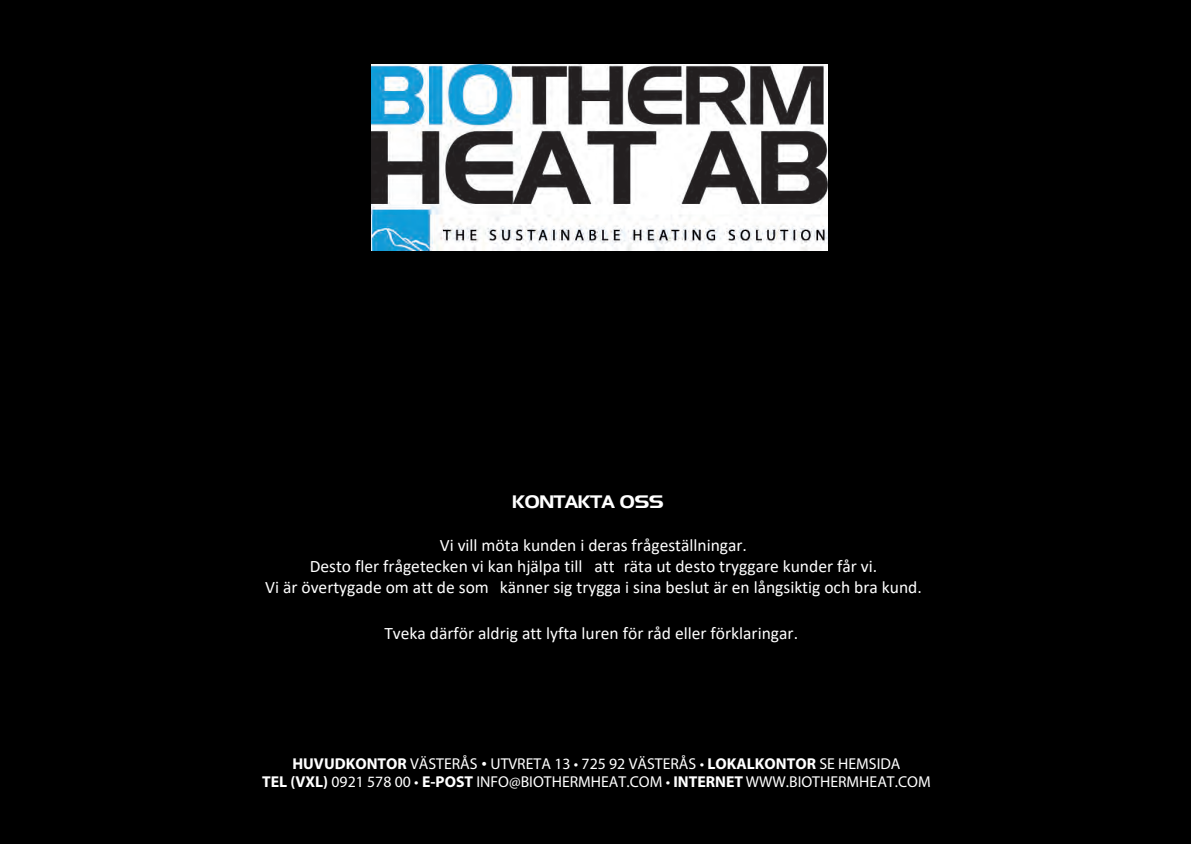
<style>
.page{position:relative;width:1191px;height:844px;background:#fff}
.page>*{position:absolute;margin:0;border:0;box-sizing:border-box;transform-origin:0 0}
.t1{font:17.5px/21px "Calibri";color:#fff;text-align:center}
.t2{font:17.5px "Longview";color:#fff}
.t3{font:15.75px/18.7px "Myriad Pro";color:#fff;text-align:center}
.s1{font-weight:700}
.s2{font-family:"Times New Roman"}
</style>
<div class="page">
<div style="left:0;top:0;width:1191px;height:843px;background:#000"></div>
<img style="left:371px;top:65px;width:456px;height:185px">
<p class="t2" style="left:512px;top:491px;width:152px">KONTAKTA OSS</p>
<p class="t1" style="left:265px;top:534px;width:658px">Vi vill möta kunden i deras frågeställningar.<br>Desto fler frågetecken vi kan hjälpa till att räta ut desto tryggare kunder får vi.<br>Vi är övertygade om att de som känner sig trygga i sina beslut är en långsiktig och bra kund.</p>
<p class="t1" style="left:384px;top:621px;width:415px">Tveka därför aldrig att lyfta luren för råd eller förklaringar.</p>
<p class="t3" style="left:262px;top:753px;width:670px"><span class="s1">HUVUDKONTOR</span> VÄSTERÅS <span class="s2">•</span> UTVRETA 13 • 725 92 VÄSTERÅS • <span class="s1">LOKALKONTOR</span> SE HEMSIDA<br><span class="s1">TEL (VXL)</span> 0921 578 00 • <span class="s1">E-POST</span> INFO@BIOTHERMHEAT.COM • <span class="s1">INTERNET</span> WWW.BIOTHERMHEAT.COM</p>
</div>
